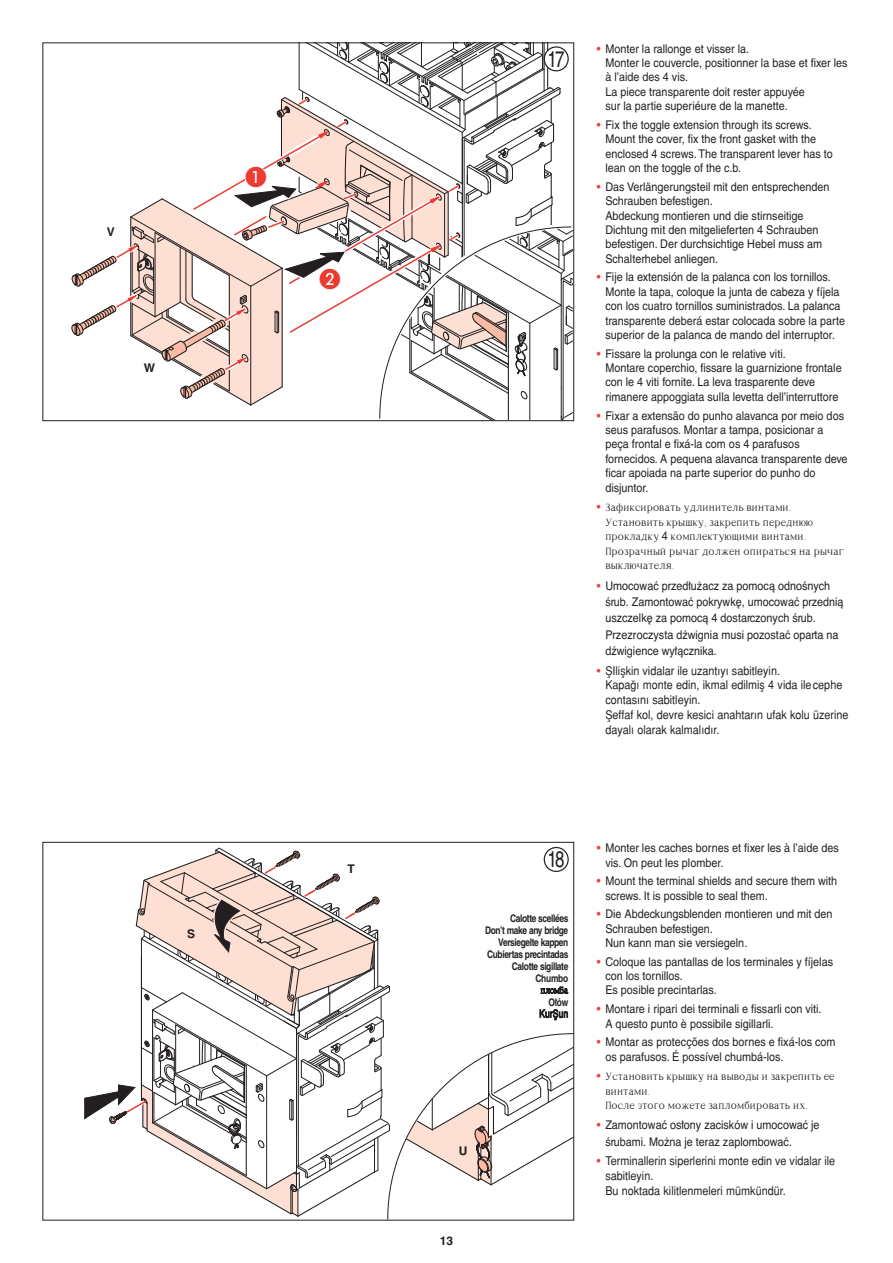
<style>
.page{position:relative;width:893px;height:1263px;background:#fff}
.page>*{position:absolute;margin:0;border:0;box-sizing:border-box;transform-origin:0 0}
.t1{font:22.5px "Helvetica";color:#231f20;scale:.75 1}
.t2{font:12px/14.4px "Helvetica";color:#231f20;scale:.9 1}
.t3{font:12px/14.9px "Helvetica Turk";color:#231f20;scale:.9 1}
.t4{font:12px/16.5px "Helvetica CE";color:#231f20;scale:.9 1}
.t5{font:12px/14.5px "Crilyc Soviet Font";color:#231f20;scale:.9 1}
.t6{font:700 12px "Helvetica";color:#231f20}
.t7{font:700 10.5px/12px "Helvetica";letter-spacing:-.045em;color:#231f20;text-align:right;scale:.8 1}
.t8{font:10.5px "Helvetica Turk";letter-spacing:.02em;color:#231f20;scale:.8 1}
.t9{font:10.5px "Crilyc Soviet Font";color:#231f20;scale:.8 1}
.t10{font:10.5px "Helvetica CE Bold";color:#231f20;scale:.8 1}
.s1{color:#ee3e34}
.s2{font-family:"Helvetica";color:#ee3e34}
.s3{font-family:"Helvetica Turk"}
</style>
<div class="page">
<svg style="left:81px;top:847px;width:493px;height:373px"></svg>
<svg style="left:71px;top:43px;width:503px;height:378px"></svg>
<p class="t6" style="left:107px;top:228px;width:10px">V</p>
<p class="t6" style="left:144px;top:364px;width:13px">W</p>
<p class="t6" style="left:187px;top:929px;width:10px">S</p>
<p class="t6" style="left:347px;top:864px;width:9px">T</p>
<h1 class="t1" style="left:548px;top:51px;width:24px">17</h1>
<p class="t2" style="left:605px;top:42px;width:271px;text-indent:-9px"><span class="s1">•</span> Monter la rallonge et visser la.<br>Monter le couvercle, positionner la base et fixer les à l’aide des 4 vis.<br>La piece transparente doit rester appuyée<br>sur la partie superiéure de la manette.</p>
<p class="t2" style="left:605px;top:119px;width:254px;text-indent:-9px"><span class="s1">•</span> Fix the toggle extension through its screws.<br>Mount the cover, fix the front gasket with the enclosed 4 screws. The transparent lever has to lean on the toggle of the c.b.</p>
<p class="t2" style="left:605px;top:180px;width:250px;text-indent:-9px"><span class="s1">•</span> Das Verlängerungsteil mit den entsprechenden Schrauben befestigen.<br>Abdeckung montieren und die stirnseitige Dichtung mit den mitgelieferten 4 Schrauben befestigen. Der durchsichtige Hebel muss am Schalterhebel anliegen.</p>
<p class="t2" style="left:605px;top:271px;width:268px;text-indent:-9px"><span class="s1">•</span> Fije la extensión de la palanca con los tornillos.<br>Monte la tapa, coloque la junta de cabeza y fíjela con los cuatro tornillos suministrados. La palanca transparente deberá estar colocada sobre la parte superior de la palanca de mando del interruptor.</p>
<p class="t2" style="left:605px;top:347px;width:264px;text-indent:-9px"><span class="s1">•</span> Fissare la prolunga con le relative viti.<br>Montare coperchio, fissare la guarnizione frontale con le 4 viti fornite. La leva trasparente deve rimanere appoggiata sulla levetta dell’interruttore</p>
<p class="t2" style="left:605px;top:409px;width:271px;text-indent:-9px"><span class="s1">•</span> Fixar a extensão do punho alavanca por meio dos seus parafusos. Montar a tampa, posicionar a peça frontal e fixá-la com os 4 parafusos fornecidos. A pequena alavanca transparente deve ficar apoiada na parte superior do punho do disjuntor.</p>
<p class="t5" style="left:605px;top:500px;width:267px;text-indent:-9px"><span class="s2">•</span> Pfabrcbhjdfnm elkbybntkm dbynfvb7<br>Ecnfyjdbnm rhsire6 pfrhtgbnm gthtly.. ghjrkflre <span class="s3">4</span> rjvgktrne.obvb dbynfvb7<br>Ghjphfxysq hsxfu ljk;ty jgbhfnmcz yf hsxfu dsrk.xfntkz7</p>
<p class="t4" style="left:605px;top:577px;width:266px;text-indent:-9px"><span class="s2">•</span> Umocowaç przed∏u˝acz za pomocà odnoÊnych Êrub. Zamontowaç pokrywk´, umocowaç przednià uszczelk´ za pomocà 4 dostarczonych Êrub.<br>Przezroczysta dêwignia musi pozostaç oparta na dêwigience wy∏àcznika.</p>
<p class="t3" style="left:605px;top:663px;width:272px;text-indent:-9px"><span class="s2">•</span> fiIliflkin vidalar ile uzantıyı sabitleyin.<br>Kapa¤ı monte edin, ikmal edilmifl 4 vida ilecephe contasını sabitleyin.<br>fieffaf kol, devre kesici anahtarın ufak kolu üzerine dayalı olarak kalmalıdır.</p>
<p class="t6" style="left:459px;top:1146px;width:10px">U</p>
<p class="t6" style="left:440px;top:1236px;width:15px">13</p>
<h1 class="t1" style="left:548px;top:851px;width:24px">18</h1>
<p class="t2" style="left:605px;top:842px;width:261px;text-indent:-9px"><span class="s1">•</span> Monter les caches bornes et fixer les à l’aide des vis. On peut les plomber.</p>
<p class="t2" style="left:605px;top:875px;width:259px;text-indent:-9px"><span class="s1">•</span> Mount the terminal shields and secure them with screws. It is possible to seal them.</p>
<p class="t2" style="left:605px;top:908px;width:254px;text-indent:-9px"><span class="s1">•</span> Die Abdeckungsblenden montieren und mit den<br>Schrauben befestigen.<br>Nun kann man sie versiegeln.</p>
<p class="t2" style="left:605px;top:955px;width:255px;text-indent:-9px"><span class="s1">•</span> Coloque las pantallas de los terminales y fíjelas con los tornillos.<br>Es posible precintarlas.</p>
<p class="t2" style="left:605px;top:1003px;width:242px;text-indent:-9px"><span class="s1">•</span> Montare i ripari dei terminali e fissarli con viti.<br>A questo punto è possibile sigillarli.</p>
<p class="t2" style="left:605px;top:1036px;width:257px;text-indent:-9px"><span class="s1">•</span> Montar as protecções dos bornes e fixá-los com os parafusos. É possível chumbá-los.</p>
<p class="t5" style="left:605px;top:1069px;width:256px;text-indent:-9px"><span class="s2">•</span> Ecnfyjdbnm rhsire yf dsdjls b pfrhtgbnm tt dbynfvb7<br>Gjckt 'njuj vj;tnt pfgkjv,bhjdfnm b[7</p>
<p class="t4" style="left:605px;top:1117px;width:240px;text-indent:-9px"><span class="s2">•</span> Zamontowaç os∏ony zacisków i umocowaç je<br>Êrubami. Mo˝na je teraz zaplombowaç.</p>
<p class="t3" style="left:605px;top:1153px;width:257px;text-indent:-9px"><span class="s2">•</span> Terminallerin siperlerini monte edin ve vidalar ile sabitleyin.<br>Bu noktada kilitlenmeleri mümkündür.</p>
<p class="t7" style="left:485px;top:913px;width:106px">Calotte scellées<br>Don’t make any bridge<br>Versiegelte kappen<br>Cubiertas precintadas<br>Calotte sigillate<br>Chumbo</p>
<p class="t9" style="left:541px;top:984px;width:36px">gkjv&lt;f</p>
<p class="t10" style="left:548px;top:996px;width:26px">O∏ów</p>
<p class="t8" style="left:539px;top:1008px;width:38px">Kurfiun</p>
</div>
